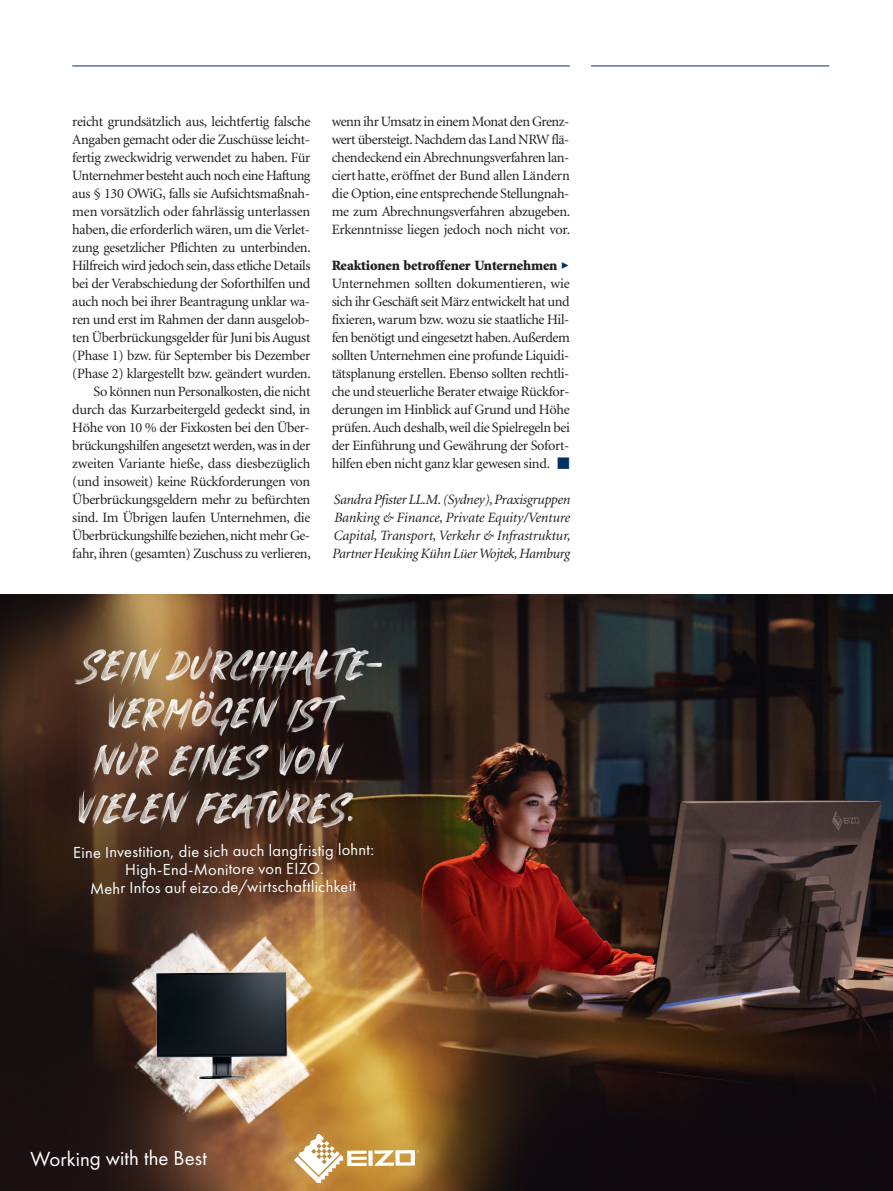
<style>
.page{position:relative;width:893px;height:1191px;background:#fff}
.page>*{position:absolute;margin:0;border:0;box-sizing:border-box;transform-origin:0 0}
.t1{font:21px "Futura PT";color:#fff}
.t2{font:16.5px/18.1px "Futura PT";color:#fff;text-align:center}
.t3{font:14.25px/18px "Minion";letter-spacing:-.025em;color:#231f20;text-align:justify}
.t4{font:italic 14.25px/18px "Minion";letter-spacing:-.025em;color:#231f20;text-align:justify}
.s1{font-weight:900}
.s2{font-family:"FF Dingbests";font-size:13.5px;color:#003265}
</style>
<div class="page">
<img style="left:0;top:594px;width:893px;height:597px">
<svg style="left:294px;top:1133px;width:125px;height:50px"></svg>
<img style="left:51px;top:635px;width:345px;height:207px">
<img style="left:118px;top:921px;width:210px;height:207px">
<img style="left:148px;top:962px;width:149px;height:117px">
<hr style="left:72px;top:66px;width:498px;height:1px;background:#003265">
<hr style="left:591px;top:66px;width:238px;height:1px;background:#003265">
<p class="t3" style="left:72px;top:114px;width:240px;text-align:right">reicht grundsätzlich aus, leichtfertig falsche Angaben gemacht oder die Zuschüsse leicht&shy;fertig zweckwidrig verwendet zu haben. Für Unternehmer besteht auch noch eine Haftung aus § 130 OWiG, falls sie Aufsichtsmaßnah&shy;men vorsätzlich oder fahrlässig unterlassen haben, die erforderlich wären, um dieVerlet&shy;zung gesetzlicher Pflichten zu unterbinden.<br>Hilfreich wird jedoch sein,dass etliche Details bei der Verabschiedung der Soforthilfen und auch noch bei ihrer Beantragung unklar wa&shy;ren und erst im Rahmen der dann ausgelob&shy;ten Überbrückungsgelder für Juni bisAugust (Phase 1) bzw. für September bis Dezember (Phase 2) klargestellt bzw. geändert wurden.<br>So können nun Personalkosten,die nicht durch das Kurzarbeitergeld gedeckt sind, in Höhe von 10 % der Fixkosten bei den Über&shy;brückungshilfen angesetzt werden,was in der zweiten Variante hieße, dass diesbezüglich (und insoweit) keine Rückforderungen von Überbrückungsgeldern mehr zu befürchten sind. Im Übrigen laufen Unternehmen, die Überbrückungshilfe beziehen,nicht mehr Ge&shy;fahr, ihren (gesamten) Zuschuss zu verlieren,</p>
<p class="t3" style="left:332px;top:114px;width:240px">wenn ihr Umsatz in einem Monat den Grenz&shy;wert übersteigt.Nachdem das Land NRW flä&shy;chendeckend einAbrechnungsverfahren lan&shy;cierthatte, eröffnet der Bund allen Ländern die Option, eine entsprechende Stellungnah&shy;me zum Abrechnungsverfahren abzugeben.<br>Erkenntnisse liegen jedoch noch nicht vor.</p>
<p class="t3" style="left:332px;top:258px;width:240px"><span class="s1">Reaktionen betroffener Unternehmen</span> <span class="s2">&gt; </span>Unternehmen sollten dokumentieren, wie sich ihr Geschäft seit März entwickelt hat und fixieren, warum bzw. wozu sie staatliche Hil&shy;fen benötigt und eingesetzt haben.Außerdem sollten Unternehmen eine profunde Liquidi&shy;tätsplanung erstellen. Ebenso sollten rechtli&shy;che und steuerliche Berater etwaige Rückfor&shy;derungen im Hinblick auf Grund und Höhe prüfen.Auch deshalb,weil die Spielregeln bei der Einführung und Gewährung der Sofort&shy;hilfen eben nicht ganz klar gewesen sind.</p>
<p class="t4" style="left:332px;top:492px;width:240px">Sandra Pfister LL.M.(Sydney),Praxisgruppen Banking &amp; Finance, Private Equity/Venture Capital, Transport, Verkehr &amp; Infrastruktur, Partner Heuking Kühn LüerWojtek,Hamburg</p>
<p class="t2" style="left:73px;top:846px;width:302px;rotate:-1deg">Eine Investition, die sich auch langfristig lohnt:<br>High-End-Monitore von EIZO.<br>Mehr Infos auf eizo.de/wirtschaftlichkeit</p>
<p class="t1" style="left:30px;top:1151px;width:178px;rotate:-1deg">Working with the Best</p>
</div>
